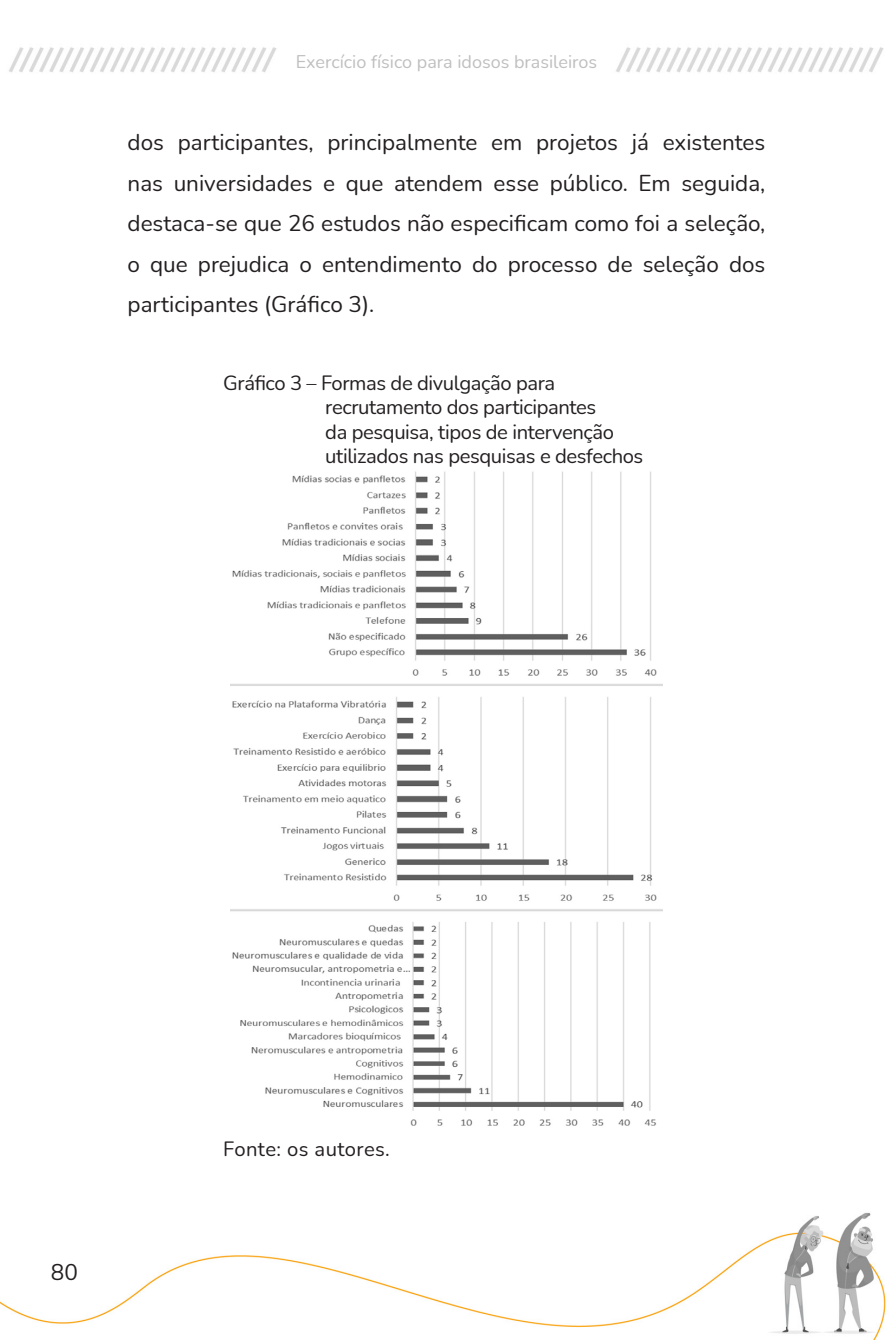
<style>
.page{position:relative;width:893px;height:1340px;background:#fff}
.page>*{position:absolute;margin:0;border:0;box-sizing:border-box;transform-origin:0 0}
.texto{font:22.5px/40.5px "Nunito";color:#231f20;text-align:justify}
.legendas{font:20.25px/24.3px "Nunito";letter-spacing:-.02em;color:#231f20}
.legendas-2{font:20.25px "Nunito";letter-spacing:.02em;color:#231f20}
.t1{font:18px "Nunito";color:#bfbfbf}
</style>
<div class="page">
<img style="left:0;top:47px;width:886px;height:1292px">
<img style="left:230px;top:467px;width:433px;height:664px">
<p class="t1" style="left:296px;top:49px;width:303px">Exercício físico para idosos brasileiros</p>
<p class="texto" style="left:128px;top:121px;width:639px">dos participantes, principalmente em projetos já existentes nas universidades e que atendem esse público. Em seguida, destaca-se que 26 estudos não especificam como foi a seleção, o que prejudica o entendimento do processo de seleção dos participantes (Gráfico 3).</p>
<p class="legendas" style="left:325px;top:370px;width:320px;text-indent:-102px">Gráfico 3 – Formas de divulgação para recrutamento dos participantes<br>da pesquisa, tipos de intervenção utilizados nas pesquisas e desfechos</p>
<p class="texto" style="left:51px;top:1250px;width:28px">80</p>
<p class="legendas-2" style="left:223px;top:1134px;width:168px">Fonte: os autores.</p>
</div>
